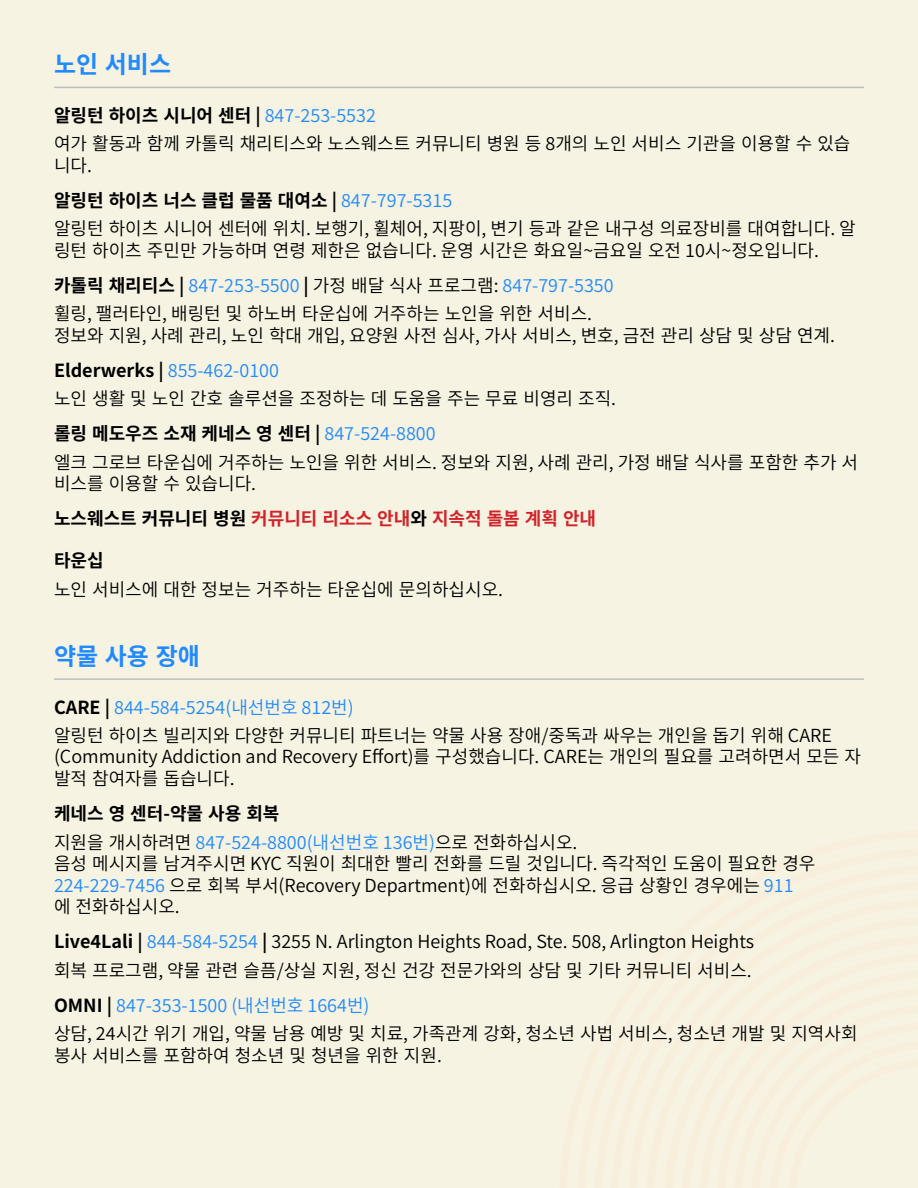
<style>
.page{position:relative;width:918px;height:1188px;background:#f7f3e2}
.page>*{position:absolute;margin:0;border:0;box-sizing:border-box;transform-origin:0 0}
.t1{font:700 24px "Source Han Sans";color:#218aff}
.t2{font:18px/28.3px "Source Han Sans";color:#000}
.t3{font:18px/28.3px "Source Han Sans";color:#218aff}
.t4{font:700 18px/35.1px "Source Han Sans";color:#000}
.t5{font:700 18px "Source Han Sans";color:#d2232a}
.s1{font-weight:700}
.s2{color:#218aff}
.s3{font-weight:400}
.s4{font-weight:400;color:#218aff}
.s5{color:#000}
.s6{font-weight:700;color:#000}
</style>
<div class="page">
<hr style="left:54px;top:87px;width:810px;height:1px;background:#bcbec0">
<hr style="left:54px;top:678px;width:810px;height:2px;background:#bcbec0">
<h1 class="t1" style="left:54px;top:51px;width:119px">노인 서비스</h1>
<p class="t2" style="left:54px;top:101px;width:798px"><span class="s1">알링턴 하이츠 시니어 센터 |</span> <span class="s2">847-253-5532<br></span>여가 활동과 함께 카톨릭 채리티스와 노스웨스트 커뮤니티 병원 등 8개의 노인 서비스 기관을 이용할 수 있습</p>
<p class="t4" style="left:54px;top:148px;width:400px"><span class="s3">니다.<br></span>알링턴 하이츠 너스 클럽 물품 대여소 | <span class="s4">847-797-5315</span></p>
<p class="t2" style="left:54px;top:218px;width:803px;line-height:21.6px">알링턴 하이츠 시니어 센터에 위치. 보행기, 휠체어, 지팡이, 변기 등과 같은 내구성 의료장비를 대여합니다. 알 링턴 하이츠 주민만 가능하며 연령 제한은 없습니다. 운영 시간은 화요일~금요일 오전 10시~정오입니다.</p>
<p class="t2" style="left:54px;top:271px;width:561px"><span class="s1">카톨릭 채리티스 |</span> <span class="s2">847-253-5500</span> <span class="s1">|</span> 가정 배달 식사 프로그램: <span class="s2">847-797-5350 </span>휠링, 팰러타인, 배링턴 및 하노버 타운십에 거주하는 노인을 위한 서비스.</p>
<p class="t2" style="left:54px;top:318px;width:782px;line-height:35.1px">정보와 지원, 사례 관리, 노인 학대 개입, 요양원 사전 심사, 가사 서비스, 변호, 금전 관리 상담 및 상담 연계.<br><span class="s1">Elderwerks |</span> <span class="s2">855-462-0100</span></p>
<p class="t2" style="left:54px;top:381px;width:564px;line-height:35.1px">노인 생활 및 노인 간호 솔루션을 조정하는 데 도움을 주는 무료 비영리 조직. <span class="s1">롤링 메도우즈 소재 케네스 영 센터 |</span> <span class="s2">847-524-8800</span></p>
<p class="t2" style="left:54px;top:452px;width:806px;line-height:21.6px">엘크 그로브 타운십에 거주하는 노인을 위한 서비스. 정보와 지원, 사례 관리, 가정 배달 식사를 포함한 추가 서 비스를 이용할 수 있습니다.</p>
<p class="t5" style="left:54px;top:509px;width:544px"><span class="s5">노스웨스트 커뮤니티 병원</span> 커뮤니티 리소스 안내<span class="s5">와</span> 지속적 돌봄 계획 안내</p>
<p class="t4" style="left:54px;top:543px;width:51px">타운십</p>
<p class="t2" style="left:54px;top:575px;width:451px">노인 서비스에 대한 정보는 거주하는 타운십에 문의하십시오.</p>
<h1 class="t1" style="left:54px;top:643px;width:147px">약물 사용 장애</h1>
<p class="t2" style="left:54px;top:693px;width:779px"><span class="s1">CARE |</span> <span class="s2">844-584-5254(내선번호 812번)<br></span>알링턴 하이츠 빌리지와 다양한 커뮤니티 파트너는 약물 사용 장애/중독과 싸우는 개인을 돕기 위해 CARE</p>
<p class="t2" style="left:54px;top:746px;width:809px;line-height:21.6px">(Community Addiction and Recovery Effort)를 구성했습니다. CARE는 개인의 필요를 고려하면서 모든 자 발적 참여자를 돕습니다.</p>
<p class="t3" style="left:54px;top:800px;width:525px"><span class="s6">케네스 영 센터-약물 사용 회복<br></span><span class="s5">지원을 개시하려면</span> 847-524-8800(내선번호 136번)<span class="s5">으로 전화하십시오.</span></p>
<p class="t2" style="left:54px;top:853px;width:763px;line-height:21.6px">음성 메시지를 남겨주시면 KYC 직원이 최대한 빨리 전화를 드릴 것입니다. 즉각적인 도움이 필요한 경우<br><span class="s2">224-229-7456</span> 으로 회복 부서(Recovery Department)에 전화하십시오. 응급 상황인 경우에는 <span class="s2">911<br></span>에 전화하십시오.</p>
<p class="t2" style="left:54px;top:928px;width:702px"><span class="s1">Live4Lali |</span> <span class="s2">844-584-5254</span> <span class="s1">|</span> 3255 N. Arlington Heights Road, Ste. 508, Arlington Heights 회복 프로그램, 약물 관련 슬픔/상실 지원, 정신 건강 전문가와의 상담 및 기타 커뮤니티 서비스.</p>
<p class="t2" style="left:54px;top:991px;width:805px"><span class="s1">OMNI |</span> <span class="s2">847-353-1500 (내선번호 1664번)<br></span>상담, 24시간 위기 개입, 약물 남용 예방 및 치료, 가족관계 강화, 청소년 사법 서비스, 청소년 개발 및 지역사회</p>
<p class="t2" style="left:54px;top:1041px;width:389px">봉사 서비스를 포함하여 청소년 및 청년을 위한 지원.</p>
</div>
